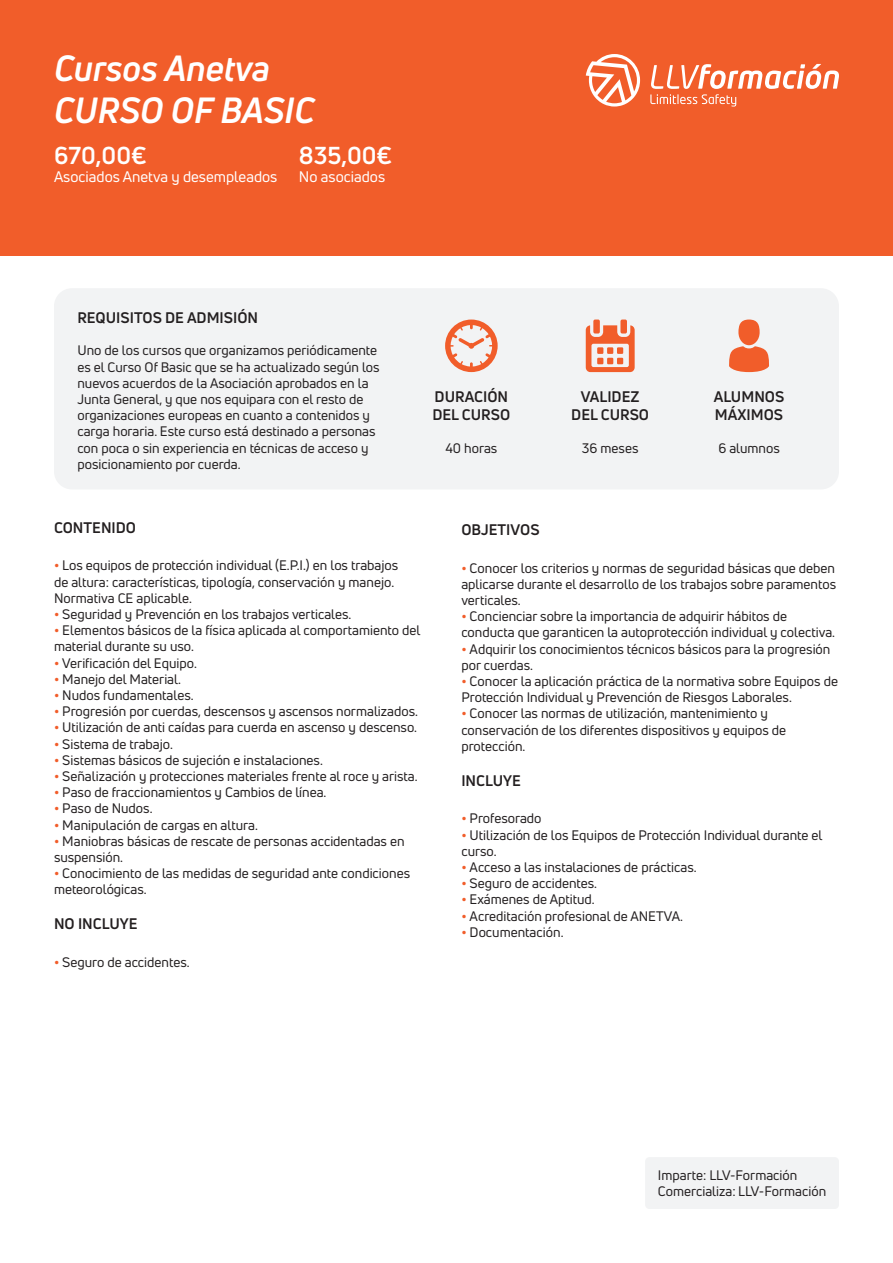
<style>
.page{position:relative;width:893px;height:1263px;background:#fff}
.page>*{position:absolute;margin:0;border:0;box-sizing:border-box;transform-origin:0 0}
.t1{font:italic 700 35.7px "Uni Neue";color:#fff}
.t2{font:700 24px "Uni Neue";color:#fff}
.t3{font:700 15px "Uni Neue";color:#231f20}
.t4{font:15px "Uni Neue";color:#fff}
.t5{font:13.5px/16.2px "Uni Neue";color:#231f20}
.s1{font-weight:700;color:#f15d2a}
</style>
<div class="page">
<div style="left:0;top:0;width:893px;height:256px;background:#f15d2a"></div>
<div style="left:54px;top:288px;width:785px;height:201px;background:#f2f3f4;border-radius:18px"></div>
<div style="left:738px;top:319px;width:22px;height:26px;background:#f15d2a;border-radius:50%"></div>
<svg style="left:729px;top:346px;width:40px;height:26px"></svg>
<svg style="left:445px;top:319px;width:53px;height:53px"></svg>
<svg style="left:586px;top:325px;width:49px;height:47px"></svg>
<div style="left:593px;top:319px;width:7px;height:14px;background:#f15d2a;border-radius:2px"></div>
<div style="left:620px;top:319px;width:7px;height:14px;background:#f15d2a;border-radius:2px"></div>
<svg style="left:586px;top:54px;width:54px;height:53px"></svg>
<svg style="left:650px;top:64px;width:189px;height:43px"></svg>
<div style="left:645px;top:1157px;width:194px;height:52px;background:#f2f3f4;border-radius:4px"></div>
<p class="t1" style="left:54px;top:45px;width:218px">Cursos Anetva</p>
<p class="t1" style="left:54px;top:88px;width:262px">CURSO OF BASIC</p>
<p class="t2" style="left:54px;top:140px;width:94px">670,00€</p>
<p class="t4" style="left:54px;top:167px;width:225px">Asociados Anetva y desempleados</p>
<p class="t2" style="left:299px;top:140px;width:95px">835,00€</p>
<p class="t4" style="left:299px;top:167px;width:88px">No asociados</p>
<p class="t3" style="left:77px;top:308px;width:182px">REQUISITOS DE ADMISIÓN</p>
<p class="t5" style="left:77px;top:342px;width:304px">Uno de los cursos que organizamos periódicamente es el Curso Of Basic que se ha actualizado según los nuevos acuerdos de la Asociación aprobados en la Junta General, y que nos equipara con el resto de organizaciones europeas en cuanto a contenidos y carga horaria. Este curso está destinado a personas con poca o sin experiencia en técnicas de acceso y posicionamiento por cuerda.</p>
<p class="t3" style="left:435px;top:387px;width:75px">DURACIÓN</p>
<p class="t3" style="left:432px;top:405px;width:79px">DEL CURSO</p>
<p class="t5" style="left:445px;top:440px;width:53px">40 horas</p>
<p class="t3" style="left:581px;top:387px;width:60px">VALIDEZ</p>
<p class="t3" style="left:571px;top:405px;width:79px">DEL CURSO</p>
<p class="t5" style="left:582px;top:440px;width:58px">36 meses</p>
<p class="t3" style="left:714px;top:387px;width:72px">ALUMNOS</p>
<p class="t3" style="left:715px;top:405px;width:70px">MÁXIMOS</p>
<p class="t5" style="left:718px;top:440px;width:63px">6 alumnos</p>
<p class="t3" style="left:54px;top:518px;width:84px">CONTENIDO</p>
<p class="t5" style="left:54px;top:557px;width:346px"><span class="s1">•</span> Los equipos de protección individual (E.P.I.) en los trabajos de altura: características, tipología, conservación y manejo.<br>Normativa CE aplicable.</p>
<p class="t5" style="left:54px;top:606px;width:299px"><span class="s1">•</span> Seguridad y Prevención en los trabajos verticales.</p>
<p class="t5" style="left:54px;top:622px;width:368px"><span class="s1">•</span> Elementos básicos de la física aplicada al comportamiento del material durante su uso.</p>
<p class="t5" style="left:54px;top:654px;width:144px"><span class="s1">•</span> Verificación del Equipo.</p>
<p class="t5" style="left:54px;top:671px;width:128px"><span class="s1">•</span> Manejo del Material.</p>
<p class="t5" style="left:54px;top:687px;width:141px"><span class="s1">•</span> Nudos fundamentales.</p>
<p class="t5" style="left:54px;top:703px;width:365px"><span class="s1">•</span> Progresión por cuerdas, descensos y ascensos normalizados.</p>
<p class="t5" style="left:54px;top:719px;width:365px"><span class="s1">•</span> Utilización de anti caídas para cuerda en ascenso y descenso.</p>
<p class="t5" style="left:54px;top:735px;width:121px"><span class="s1">•</span> Sistema de trabajo.</p>
<p class="t5" style="left:54px;top:752px;width:270px"><span class="s1">•</span> Sistemas básicos de sujeción e instalaciones.</p>
<p class="t5" style="left:54px;top:768px;width:365px"><span class="s1">•</span> Señalización y protecciones materiales frente al roce y arista.</p>
<p class="t5" style="left:54px;top:784px;width:274px"><span class="s1">•</span> Paso de fraccionamientos y Cambios de línea.</p>
<p class="t5" style="left:54px;top:800px;width:100px"><span class="s1">•</span> Paso de Nudos.</p>
<p class="t5" style="left:54px;top:816px;width:205px"><span class="s1">•</span> Manipulación de cargas en altura.</p>
<p class="t5" style="left:54px;top:833px;width:352px"><span class="s1">•</span> Maniobras básicas de rescate de personas accidentadas en suspensión.</p>
<p class="t5" style="left:54px;top:865px;width:358px"><span class="s1">•</span> Conocimiento de las medidas de seguridad ante condiciones meteorológicas.</p>
<p class="t3" style="left:54px;top:914px;width:85px">NO INCLUYE</p>
<p class="t5" style="left:54px;top:954px;width:137px"><span class="s1">•</span> Seguro de accidentes.</p>
<p class="t3" style="left:461px;top:520px;width:80px">OBJETIVOS</p>
<p class="t5" style="left:461px;top:560px;width:376px;text-align:justify"><span class="s1">•</span> Conocer los criterios y normas de seguridad básicas que deben aplicarse durante el desarrollo de los trabajos sobre paramentos verticales.</p>
<p class="t5" style="left:461px;top:608px;width:375px"><span class="s1">•</span> Concienciar sobre la importancia de adquirir hábitos de conducta que garanticen la autoprotección individual y colectiva.</p>
<p class="t5" style="left:461px;top:641px;width:371px"><span class="s1">•</span> Adquirir los conocimientos técnicos básicos para la progresión por cuerdas.</p>
<p class="t5" style="left:461px;top:673px;width:378px"><span class="s1">•</span> Conocer la aplicación práctica de la normativa sobre Equipos de<br>Protección Individual y Prevención de Riesgos Laborales.</p>
<p class="t5" style="left:461px;top:705px;width:326px"><span class="s1">•</span> Conocer las normas de utilización, mantenimiento y conservación de los diferentes dispositivos y equipos de protección.</p>
<p class="t3" style="left:461px;top:771px;width:61px">INCLUYE</p>
<p class="t5" style="left:461px;top:810px;width:82px"><span class="s1">•</span> Profesorado</p>
<p class="t5" style="left:461px;top:826px;width:363px"><span class="s1">•</span> Utilización de los Equipos de Protección Individual durante el curso.</p>
<p class="t5" style="left:461px;top:859px;width:237px"><span class="s1">•</span> Acceso a las instalaciones de prácticas.</p>
<p class="t5" style="left:461px;top:875px;width:137px"><span class="s1">•</span> Seguro de accidentes.</p>
<p class="t5" style="left:461px;top:891px;width:135px"><span class="s1">•</span> Exámenes de Aptitud.</p>
<p class="t5" style="left:461px;top:907px;width:223px"><span class="s1">•</span> Acreditación profesional de ANETVA.</p>
<p class="t5" style="left:461px;top:924px;width:104px"><span class="s1">•</span> Documentación.</p>
<p class="t5" style="left:658px;top:1167px;width:141px">Imparte: LLV-Formación</p>
<p class="t5" style="left:658px;top:1183px;width:170px">Comercializa: LLV-Formación</p>
</div>
